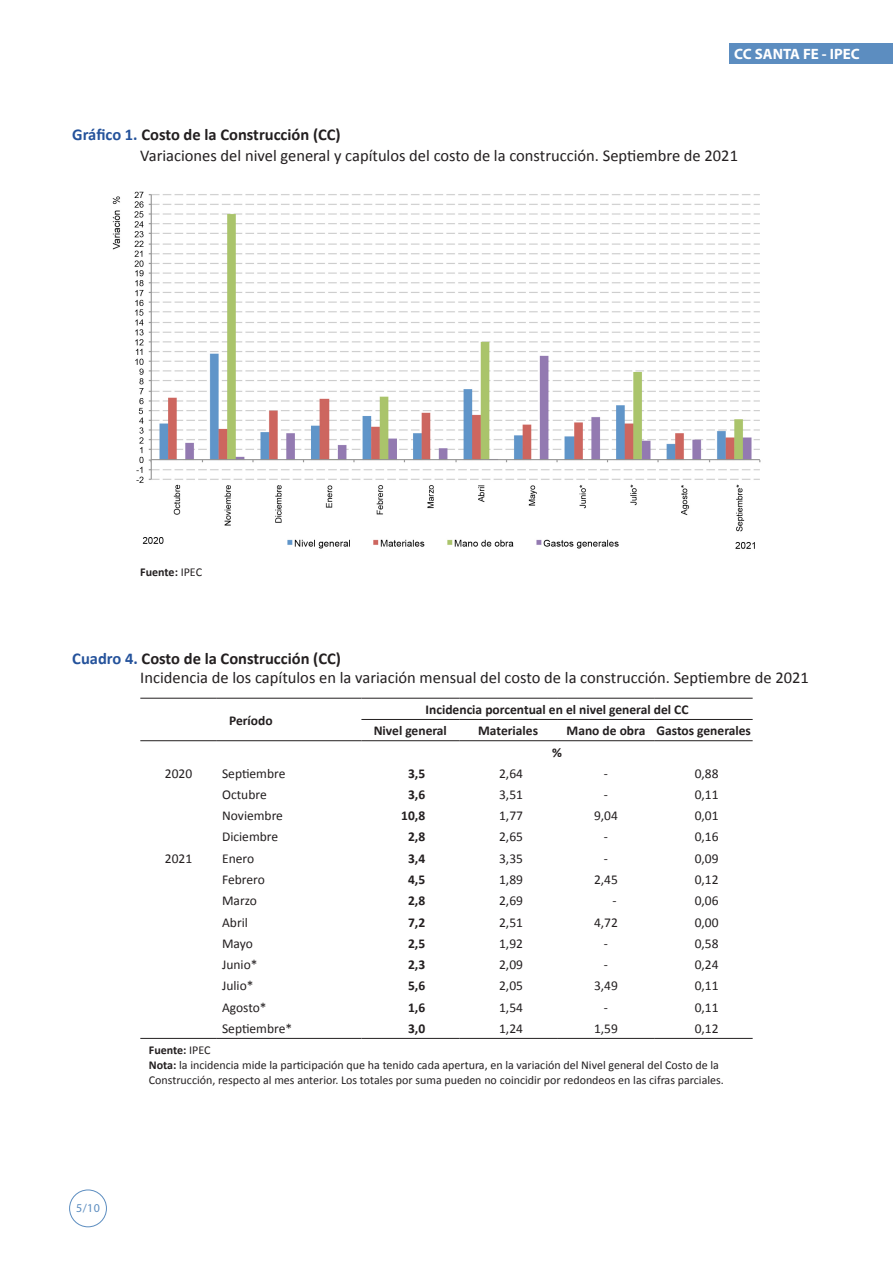
<style>
.page{position:relative;width:893px;height:1263px;background:#fff}
.page>*{position:absolute;margin:0;border:0;box-sizing:border-box;transform-origin:0 0}
.Texto{font:16.5px "Calibri";color:#231f20}
.Cuadros{font:16.5px "Calibri";color:#231f20}
.Texto-2{font:700 16.5px "Calibri";color:#231f20}
.Cuadros-2{font:700 16.5px "Calibri";color:#231f20}
.t1{font:700 15px "Myriad Pro";color:#fff}
.t2{font:13.5px "Calibri";color:#231f20}
.t3{font:700 13.5px "Calibri";color:#231f20}
.Notas{font:12px "Calibri";color:#231f20}
.Texto-3{font:700 12px "Calibri";color:#231f20}
.t4{font:12px "Myriad Pro";color:#5c8dc0}
.s1{color:#24529b}
.s2{font-weight:400}
.s3{font-weight:700}
</style>
<div class="page">
<div style="left:69px;top:1189px;width:38px;height:38px;border:1px solid #5c8dc0;border-radius:50%"></div>
<div style="left:729px;top:43px;width:164px;height:21px;background:#5c8dc0"></div>
<img style="left:112px;top:191px;width:649px;height:358px">
<hr style="left:140px;top:698px;width:77px;height:1px;background:#231f20">
<hr style="left:217px;top:698px;width:144px;height:1px;background:#231f20">
<hr style="left:361px;top:698px;width:98px;height:1px;background:#231f20">
<hr style="left:459px;top:698px;width:98px;height:1px;background:#231f20">
<hr style="left:557px;top:698px;width:98px;height:1px;background:#231f20">
<hr style="left:655px;top:698px;width:98px;height:1px;background:#231f20">
<hr style="left:361px;top:719px;width:98px;height:1px;background:#231f20">
<hr style="left:459px;top:719px;width:98px;height:1px;background:#231f20">
<hr style="left:557px;top:719px;width:98px;height:1px;background:#231f20">
<hr style="left:655px;top:719px;width:98px;height:1px;background:#231f20">
<hr style="left:140px;top:1038px;width:77px;height:1px;background:#231f20">
<hr style="left:217px;top:1038px;width:144px;height:1px;background:#231f20">
<hr style="left:361px;top:1038px;width:98px;height:1px;background:#231f20">
<hr style="left:459px;top:1038px;width:98px;height:1px;background:#231f20">
<hr style="left:557px;top:1038px;width:98px;height:1px;background:#231f20">
<hr style="left:655px;top:1038px;width:98px;height:1px;background:#231f20">
<hr style="left:140px;top:740px;width:77px;height:1px;background:#231f20">
<hr style="left:217px;top:740px;width:144px;height:1px;background:#231f20">
<hr style="left:361px;top:740px;width:98px;height:1px;background:#231f20">
<hr style="left:459px;top:740px;width:98px;height:1px;background:#231f20">
<hr style="left:557px;top:740px;width:98px;height:1px;background:#231f20">
<hr style="left:655px;top:740px;width:98px;height:1px;background:#231f20">
<p class="t1" style="left:734px;top:44px;width:127px">CC SANTA FE - IPEC</p>
<p class="Texto-2" style="left:72px;top:124px;width:270px"><span class="s1">Gráfico 1.</span> Costo de la Construcción (CC)</p>
<p class="Cuadros" style="left:140px;top:145px;width:599px">Variaciones del nivel general y capítulos del costo de la construcción. Septiembre de 2021</p>
<p class="Texto-3" style="left:140px;top:564px;width:63px">Fuente: <span class="s2">IPEC</span></p>
<p class="Cuadros-2" style="left:72px;top:647px;width:270px"><span class="s1">Cuadro 4.</span> Costo de la Construcción (CC)</p>
<p class="Texto" style="left:140px;top:667px;width:670px">Incidencia de los capítulos en la variación mensual del costo de la construcción. Septiembre de 2021</p>
<p class="t3" style="left:229px;top:711px;width:45px">Período</p>
<p class="t3" style="left:426px;top:701px;width:264px">Incidencia porcentual en el nivel general del CC</p>
<p class="t3" style="left:374px;top:722px;width:75px">Nivel general</p>
<p class="t3" style="left:478px;top:722px;width:61px">Materiales</p>
<p class="t3" style="left:567px;top:722px;width:80px">Mano de obra</p>
<p class="t3" style="left:656px;top:722px;width:96px">Gastos generales</p>
<p class="t3" style="left:552px;top:743px;width:11px">%</p>
<p class="t4" style="left:76px;top:1201px;width:25px">5/10</p>
<p class="t2" style="left:165px;top:765px;width:29px">2020</p>
<p class="t2" style="left:222px;top:765px;width:65px">Septiembre</p>
<p class="t3" style="left:408px;top:764px;width:19px">3,5</p>
<p class="t2" style="left:499px;top:765px;width:25px">2,64</p>
<p class="t2" style="left:604px;top:765px;width:6px">-</p>
<p class="t2" style="left:695px;top:765px;width:25px">0,88</p>
<p class="t2" style="left:222px;top:786px;width:46px">Octubre</p>
<p class="t3" style="left:408px;top:786px;width:19px">3,6</p>
<p class="t2" style="left:499px;top:786px;width:25px">3,51</p>
<p class="t2" style="left:604px;top:786px;width:6px">-</p>
<p class="t2" style="left:695px;top:786px;width:25px">0,11</p>
<p class="t2" style="left:222px;top:807px;width:62px">Noviembre</p>
<p class="t3" style="left:401px;top:807px;width:26px">10,8</p>
<p class="t2" style="left:499px;top:807px;width:25px">1,77</p>
<p class="t2" style="left:594px;top:807px;width:25px">9,04</p>
<p class="t2" style="left:695px;top:807px;width:25px">0,01</p>
<p class="t2" style="left:222px;top:828px;width:58px">Diciembre</p>
<p class="t3" style="left:408px;top:828px;width:19px">2,8</p>
<p class="t2" style="left:499px;top:828px;width:25px">2,65</p>
<p class="t2" style="left:604px;top:828px;width:6px">-</p>
<p class="t2" style="left:695px;top:828px;width:25px">0,16</p>
<p class="t2" style="left:165px;top:850px;width:29px">2021</p>
<p class="t2" style="left:222px;top:850px;width:34px">Enero</p>
<p class="t3" style="left:408px;top:850px;width:19px">3,4</p>
<p class="t2" style="left:499px;top:850px;width:25px">3,35</p>
<p class="t2" style="left:604px;top:850px;width:6px">-</p>
<p class="t2" style="left:695px;top:850px;width:25px">0,09</p>
<p class="t2" style="left:222px;top:871px;width:44px">Febrero</p>
<p class="t3" style="left:408px;top:871px;width:19px">4,5</p>
<p class="t2" style="left:499px;top:871px;width:25px">1,89</p>
<p class="t2" style="left:594px;top:871px;width:25px">2,45</p>
<p class="t2" style="left:695px;top:871px;width:25px">0,12</p>
<p class="t2" style="left:222px;top:892px;width:36px">Marzo</p>
<p class="t3" style="left:408px;top:892px;width:19px">2,8</p>
<p class="t2" style="left:499px;top:892px;width:25px">2,69</p>
<p class="t2" style="left:612px;top:892px;width:6px">-</p>
<p class="t2" style="left:695px;top:892px;width:25px">0,06</p>
<p class="t2" style="left:222px;top:913px;width:27px">Abril</p>
<p class="t3" style="left:408px;top:913px;width:19px">7,2</p>
<p class="t2" style="left:499px;top:913px;width:25px">2,51</p>
<p class="t2" style="left:594px;top:913px;width:25px">4,72</p>
<p class="t2" style="left:695px;top:913px;width:25px">0,00</p>
<p class="t2" style="left:222px;top:935px;width:32px">Mayo</p>
<p class="t3" style="left:408px;top:935px;width:19px">2,5</p>
<p class="t2" style="left:499px;top:935px;width:25px">1,92</p>
<p class="t2" style="left:604px;top:935px;width:6px">-</p>
<p class="t2" style="left:695px;top:935px;width:25px">0,58</p>
<p class="t2" style="left:222px;top:956px;width:37px">Junio*</p>
<p class="t3" style="left:408px;top:956px;width:19px">2,3</p>
<p class="t2" style="left:499px;top:956px;width:25px">2,09</p>
<p class="t2" style="left:604px;top:956px;width:6px">-</p>
<p class="t2" style="left:695px;top:956px;width:25px">0,24</p>
<p class="t2" style="left:222px;top:977px;width:33px">Julio*</p>
<p class="t3" style="left:408px;top:977px;width:19px">5,6</p>
<p class="t2" style="left:499px;top:977px;width:25px">2,05</p>
<p class="t2" style="left:594px;top:977px;width:25px">3,49</p>
<p class="t2" style="left:695px;top:977px;width:25px">0,11</p>
<p class="t2" style="left:222px;top:998px;width:46px">Agosto*</p>
<p class="t3" style="left:408px;top:998px;width:19px">1,6</p>
<p class="t2" style="left:499px;top:998px;width:25px">1,54</p>
<p class="t2" style="left:604px;top:998px;width:6px">-</p>
<p class="t2" style="left:695px;top:998px;width:25px">0,11</p>
<p class="t2" style="left:222px;top:1019px;width:72px">Septiembre*</p>
<p class="t3" style="left:408px;top:1019px;width:19px">3,0</p>
<p class="t2" style="left:499px;top:1019px;width:25px">1,24</p>
<p class="t2" style="left:594px;top:1019px;width:25px">1,59</p>
<p class="t2" style="left:695px;top:1019px;width:25px">0,12</p>
<p class="Texto-3" style="left:149px;top:1043px;width:63px">Fuente: <span class="s2">IPEC</span></p>
<p class="Notas" style="left:149px;top:1058px;width:572px"><span class="s3">Nota:</span> la incidencia mide la participación que ha tenido cada apertura, en la variación del Nivel general del Costo de la</p>
<p class="Notas" style="left:149px;top:1073px;width:577px">Construcción, respecto al mes anterior. Los totales por suma pueden no coincidir por redondeos en las cifras parciales.</p>
</div>
